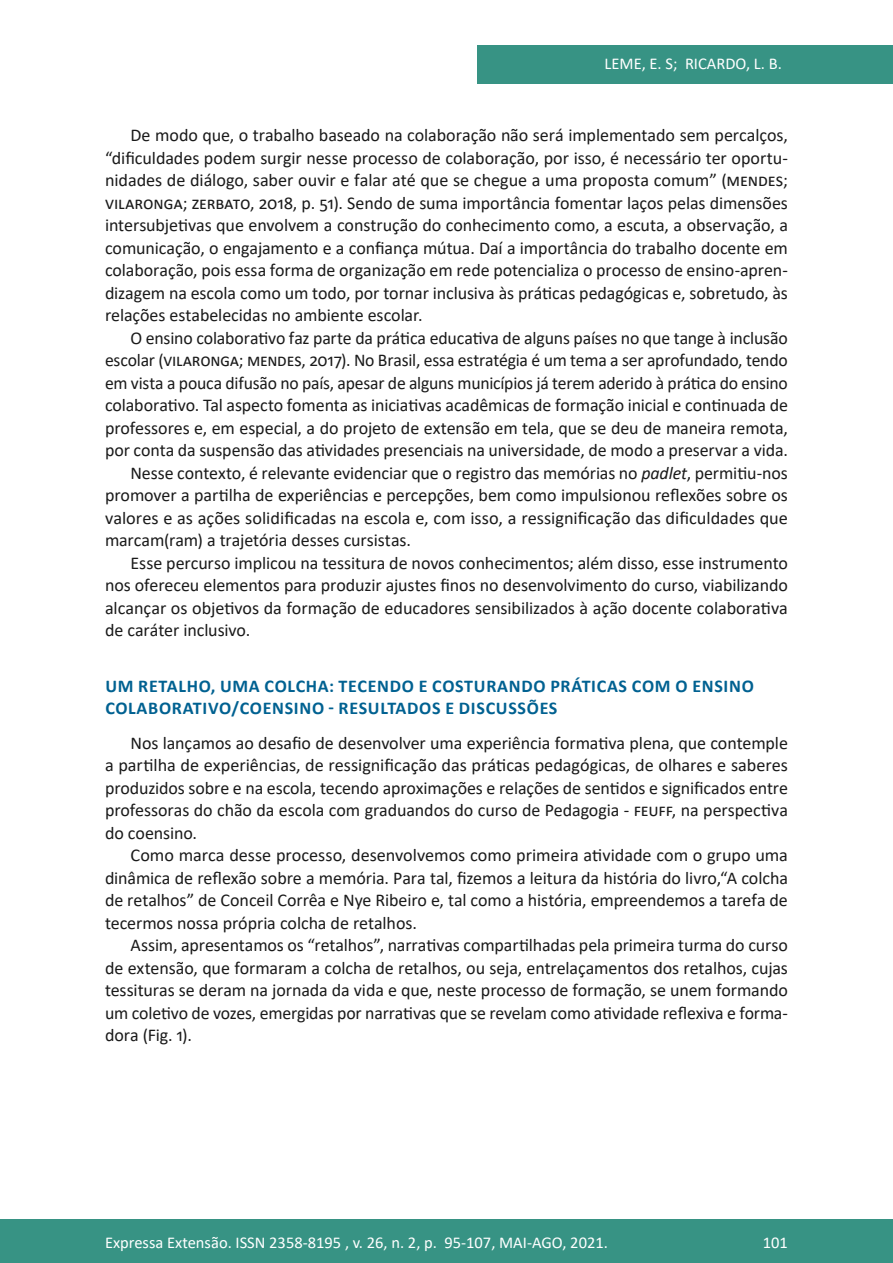
<style>
.page{position:relative;width:893px;height:1263px;background:#fff}
.page>*{position:absolute;margin:0;border:0;box-sizing:border-box;transform-origin:0 0}
.Principal_-_Texto{font:18px/22.5px "Calibri";letter-spacing:-.005em;color:#1a1a1a;text-align:justify}
.Principal_-_Intertít{font:700 18px/22.5px "Calibri";letter-spacing:.04em;color:#006191}
.t1{font:16.5px "Calibri";color:#fff}
.s1{font-style:italic}
</style>
<div class="page">
<div style="left:477px;top:45px;width:416px;height:39px;background:#379384"></div>
<div style="left:0;top:1219px;width:893px;height:44px;background:#379384"></div>
<p class="t1" style="left:605px;top:52px;width:179px">LEME, E. S; RICARDO, L. B.</p>
<p class="Principal_-_Texto" style="left:105px;top:123px;width:684px;text-indent:26px">De modo que, o trabalho baseado na colaboração não será implementado sem percalços, “dificuldades podem surgir nesse processo de colaboração, por isso, é necessário ter oportu&shy;nidades de diálogo, saber ouvir e falar até que se chegue a uma proposta comum” (MENDES; VILARONGA; ZERBATO, 2018, p. 51). Sendo de suma importância fomentar laços pelas dimensões intersubjetivas que envolvem a construção do conhecimento como, a escuta, a observação, a comunicação, o engajamento e a confiança mútua. Daí a importâ ncia do trabalho docente em colaboração, pois essa forma de organização em rede potencializa o processo de ensino-apren&shy;dizagem na escola como um todo, por tornar inclusiva às práticas pedagógicas e, sobretudo, às relações estabelecidas no ambiente escolar.</p>
<p class="Principal_-_Texto" style="left:105px;top:326px;width:684px;text-indent:26px">O ensino colaborativo faz parte da prática educativa de alguns países no que tange à inclusão escolar (VILARONGA; MENDES, 2017). No Brasil, essa estratégia é um tema a ser aprofundado, tendo em vista a pouca difusão no país, apesar de alguns municípios já terem aderido à prática do ensino colaborativo. Tal aspecto fomenta as iniciativas acadêmicas de formação inicial e continuada de professores e, em especial, a do projeto de extensão em tela, que se deu de maneira remota, por conta da suspensão das atividades presenciais na universidade, de modo a preservar a vida.</p>
<p class="Principal_-_Texto" style="left:105px;top:461px;width:684px;text-indent:26px">Nesse contexto, é relevante evidenciar que o registro das memórias no <span class="s1">padlet</span>, permitiu-nos promover a partilha de experiências e percepções, bem como impulsionou reflexões sobre os valores e as ações solidificadas na escola e, com isso, a ressignificação das dificuldades que marcam(ram) a trajetória desses cursistas.</p>
<p class="Principal_-_Texto" style="left:105px;top:551px;width:684px;text-indent:26px">Esse percurso implicou na tessitura de novos conhecimentos; além disso, esse instrumento nos ofereceu elementos para produzir ajustes finos no desenvolvimento do curso, viabilizando alcançar os objetivos da formação de educadores sensibilizados à ação docente colaborativa de caráter inclusivo.</p>
<p class="Principal_-_Intertít" style="left:105px;top:674px;width:650px">UM RETALHO, UMA COLCHA: TECENDO E COSTURANDO PRÁTICAS COM O ENSINO<br>COLABORATIVO/COENSINO - RESULTADOS E DISCUSSÕES</p>
<p class="Principal_-_Texto" style="left:105px;top:731px;width:684px;text-indent:26px">Nos lançamos ao desafio de desenvolver uma experiência formativa plena, que contemple a partilha de experiências, de ressignificação das práticas pedagógicas, de olhares e saberes produzidos sobre e na escola, tecendo aproximações e relações de sentidos e significados entre professoras do chão da escola com graduandos do curso de Pedagogia - FEUFF, na perspectiva do coensino.</p>
<p class="Principal_-_Texto" style="left:105px;top:843px;width:684px;text-indent:26px">Como marca desse processo, desenvolvemos como primeira atividade com o grupo uma dinâmica de reflexão sobre a memória. Para tal, fizemos a leitura da história do livro,“A colcha de retalhos” de Conceil Corrêa e Nye Ribeiro e, tal como a história, empreendemos a tarefa de tecermos nossa própria colcha de retalhos.</p>
<p class="Principal_-_Texto" style="left:105px;top:933px;width:684px;text-indent:26px">Assim, apresentamos os “retalhos”, narrativas compartilhadas pela primeira turma do curso de extensão, que formaram a colcha de retalhos, ou seja, entrelaçamentos dos retalhos, cujas tessituras se deram na jornada da vida e que, neste processo de formação, se unem formando um coletivo de vozes, emergidas por narrativas que se revelam como atividade reflexiva e forma&shy;dora (Fig. 1).</p>
<p class="t1" style="left:105px;top:1230px;width:504px">Expressa Extensão. ISSN 2358-8195 , v. 26, n. 2, p. 95-107, MAI-AGO, 2021.</p>
<p class="t1" style="left:763px;top:1230px;width:27px">101</p>
</div>
